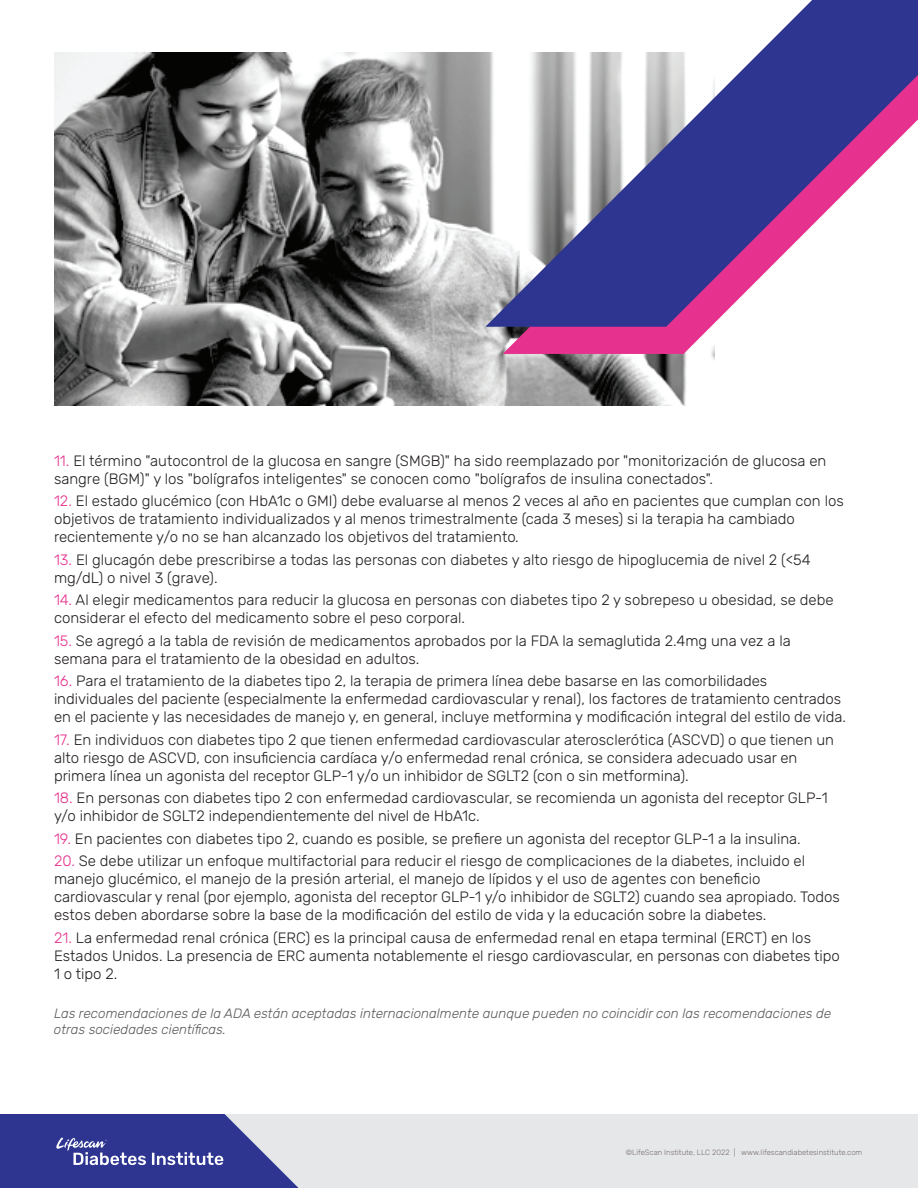
<style>
.page{position:relative;width:918px;height:1188px;background:#fff}
.page>*{position:absolute;margin:0;border:0;box-sizing:border-box;transform-origin:0 0}
.t1{font:300 15px/18px "Rubik";color:#231f20}
.t2{font:italic 300 13.5px/16.2px "Rubik";color:#57585a}
.t3{font:300 7.65px "Rubik";color:#776f6d}
.t4{font:300 1.8px "Rubik";color:#fff}
.s1{color:#e6318e}
</style>
<div class="page">
<img style="left:55px;top:53px;width:660px;height:352px">
<div style="left:0;top:1113px;width:388px;height:75px;background:#2d3591"></div>
<div style="left:321px;top:1113px;width:597px;height:75px;background:#e6e7e9"></div>
<svg style="left:152px;top:1114px;width:169px;height:74px"></svg>
<svg style="left:56px;top:1137px;width:90px;height:28px"></svg>
<div style="left:0;top:1060px;width:918px;height:54px;background:#fff"></div>
<svg style="left:503px;top:327px;width:212px;height:27px;fill:#e6318e"></svg>
<svg style="left:485px;top:0;width:433px;height:327px"></svg>
<p class="t1" style="left:54px;top:452px;width:774px"><span class="s1">11.</span> El término "autocontrol de la glucosa en sangre (SMGB)" ha sido reemplazado por "monitorización de glucosa en sangre (BGM)" y los "bolígrafos inteligentes" se conocen como "bolígrafos de insulina conectados".</p>
<p class="t1" style="left:54px;top:493px;width:791px"><span class="s1">12.</span> El estado glucémico (con HbA1c o GMI) debe evaluarse al menos 2 veces al año en pacientes que cumplan con los objetivos de tratamiento individualizados y al menos trimestralmente (cada 3 meses) si la terapia ha cambiado recientemente y/o no se han alcanzado los objetivos del tratamiento.</p>
<p class="t1" style="left:54px;top:551px;width:758px"><span class="s1">13.</span> El glucagón debe prescribirse a todas las personas con diabetes y alto riesgo de hipoglucemia de nivel 2 (&lt;54 mg/dL) o nivel 3 (grave).</p>
<p class="t1" style="left:54px;top:592px;width:781px"><span class="s1">14.</span> Al elegir medicamentos para reducir la glucosa en personas con diabetes tipo 2 y sobrepeso u obesidad, se debe considerar el efecto del medicamento sobre el peso corporal.</p>
<p class="t1" style="left:54px;top:632px;width:738px"><span class="s1">15.</span> Se agregó a la tabla de revisión de medicamentos aprobados por la FDA la semaglutida 2.4mg una vez a la semana para el tratamiento de la obesidad en adultos.</p>
<p class="t1" style="left:54px;top:673px;width:793px"><span class="s1">16.</span> Para el tratamiento de la diabetes tipo 2, la terapia de primera línea debe basarse en las comorbilidades individuales del paciente (especialmente la enfermedad cardiovascular y renal), los factores de tratamiento centrados en el paciente y las necesidades de manejo y, en general, incluye metformina y modificación integral del estilo de vida.</p>
<p class="t1" style="left:54px;top:731px;width:782px"><span class="s1">17.</span> En individuos con diabetes tipo 2 que tienen enfermedad cardiovascular aterosclerótica (ASCVD) o que tienen un alto riesgo de ASCVD, con insuficiencia cardíaca y/o enfermedad renal crónica, se considera adecuado usar en primera línea un agonista del receptor GLP-1 y/o un inhibidor de SGLT2 (con o sin metformina).</p>
<p class="t1" style="left:54px;top:790px;width:775px"><span class="s1">18.</span> En personas con diabetes tipo 2 con enfermedad cardiovascular, se recomienda un agonista del receptor GLP-1 y/o inhibidor de SGLT2 independientemente del nivel de HbA1c.</p>
<p class="t1" style="left:54px;top:830px;width:748px"><span class="s1">19.</span> En pacientes con diabetes tipo 2, cuando es posible, se prefiere un agonista del receptor GLP-1 a la insulina.</p>
<p class="t1" style="left:54px;top:853px;width:787px"><span class="s1">20.</span> Se debe utilizar un enfoque multifactorial para reducir el riesgo de complicaciones de la diabetes, incluido el manejo glucémico, el manejo de la presión arterial, el manejo de lípidos y el uso de agentes con beneficio cardiovascular y renal (por ejemplo, agonista del receptor GLP-1 y/o inhibidor de SGLT2) cuando sea apropiado. Todos estos deben abordarse sobre la base de la modificación del estilo de vida y la educación sobre la diabetes.</p>
<p class="t1" style="left:54px;top:929px;width:787px"><span class="s1">21.</span> La enfermedad renal crónica (ERC) es la principal causa de enfermedad renal en etapa terminal (ERCT) en los<br>Estados Unidos. La presencia de ERC aumenta notablemente el riesgo cardiovascular, en personas con diabetes tipo<br>1 o tipo 2.</p>
<p class="t2" style="left:54px;top:1005px;width:779px">Las recomendaciones de la ADA están aceptadas internacionalmente aunque pueden no coincidir con las recomendaciones de otras sociedades científicas.</p>
<p class="t4" style="left:106px;top:1140px;width:3px">®</p>
<p class="t3" style="left:626px;top:1148px;width:238px">©LifeScan Institute, LLC 2022 | www.lifescandiabetesinstitute.com</p>
</div>
